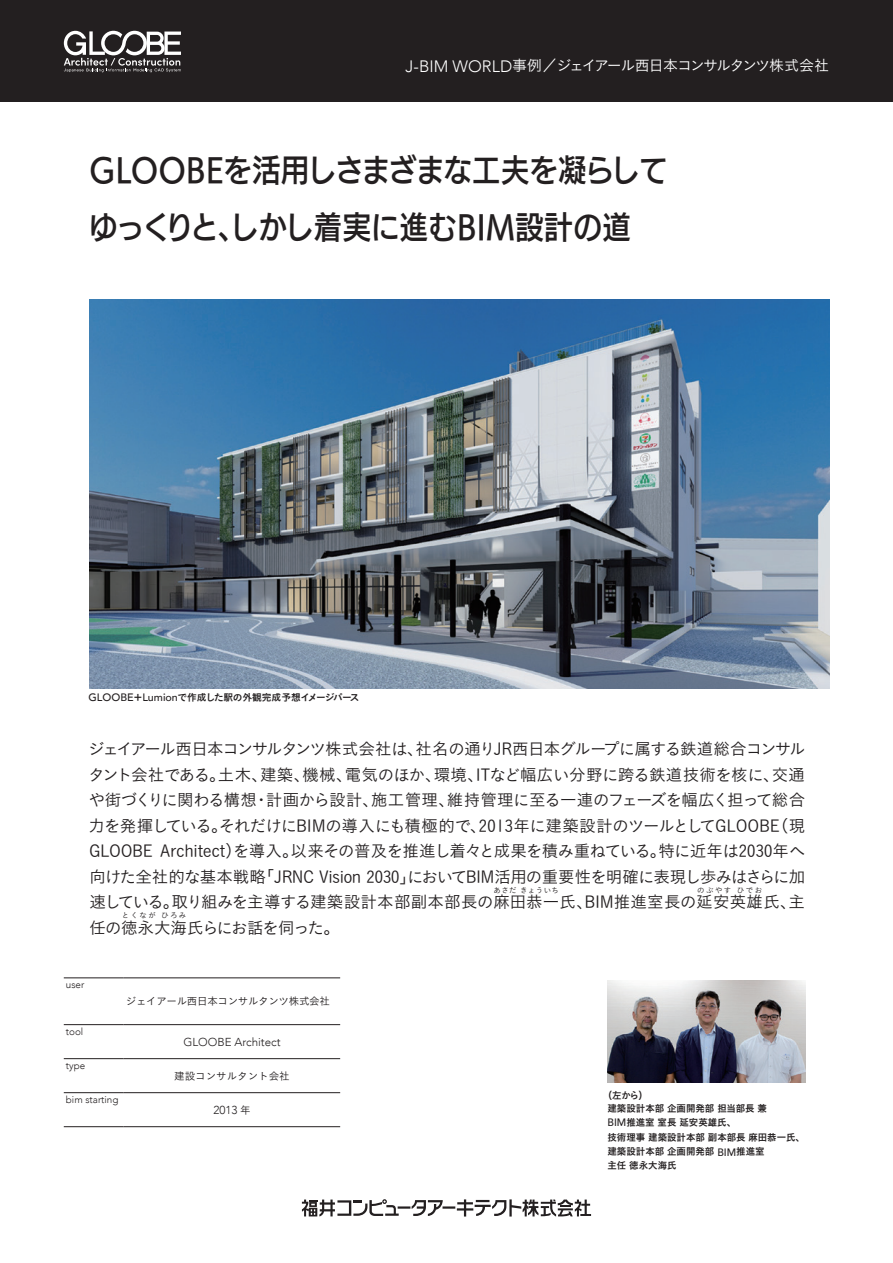
<style>
.page{position:relative;width:893px;height:1263px;background:#fff}
.page>*{position:absolute;margin:0;border:0;box-sizing:border-box;transform-origin:0 0}
.キャッチ{font:31.5px "UD Kakugo Large Pr 6 N DB";letter-spacing:.01em;color:#231f20;scale:.9 1}
.リード{font:16.5px/25.5px "Koburina Go Std W3";letter-spacing:-.01em;color:#231f20;text-align:justify}
.リード-2{font:16.5px "Koburina Go Std W3";letter-spacing:-.05em;color:#231f20}
.t1{font:15px "Koburina Go Std W3";letter-spacing:-.1em;color:#fff}
.会社情報{font:300 11.55px "Avenir";color:#231f20}
.会社情報-2{font:10.5px "Koburina Go Std W3";letter-spacing:-.03em;color:#231f20}
.会社情報-3{font:10.5px "Koburina Go Std W3";color:#231f20}
.会社情報-4{font:300 9.9px "Avenir";color:#231f20}
.キャプション{font:9.75px "Koburina Go Std W6";color:#231f20}
.キャプション-2{font:9.75px "Koburina Go Std W6";letter-spacing:-.04em;color:#231f20}
.リード-3{font:7.5px "Koburina Go Std W3";letter-spacing:.185em;color:#231f20}
.リード-4{font:7.5px "Koburina Go Std W3";letter-spacing:.05em;color:#231f20}
.s1{font-family:"Avenir";font-weight:300;font-size:16.5px}
.s2{font-family:"Avenir";font-weight:500;font-size:10.8px}
.s3{font-family:"Koburina Go Std W3";font-weight:400;font-size:10.5px}
</style>
<div class="page">
<div style="left:0;top:0;width:893px;height:102px;background:#231f20"></div>
<svg style="left:64px;top:31px;width:117px;height:41px"></svg>
<svg style="left:302px;top:1199px;width:289px;height:17px"></svg>
<hr style="left:64px;top:977px;width:60px;height:1px;background:#231f20">
<hr style="left:124px;top:977px;width:216px;height:1px;background:#231f20">
<hr style="left:64px;top:1024px;width:60px;height:1px;background:#231f20">
<hr style="left:124px;top:1024px;width:216px;height:1px;background:#231f20">
<hr style="left:64px;top:1058px;width:60px;height:1px;background:#231f20">
<hr style="left:124px;top:1058px;width:216px;height:1px;background:#231f20">
<hr style="left:64px;top:1092px;width:60px;height:1px;background:#231f20">
<hr style="left:124px;top:1092px;width:216px;height:1px;background:#231f20">
<hr style="left:64px;top:1126px;width:60px;height:1px;background:#231f20">
<hr style="left:124px;top:1126px;width:216px;height:1px;background:#231f20">
<img style="left:607px;top:980px;width:198px;height:102px">
<img style="left:89px;top:299px;width:740px;height:389px">
<p class="t1" style="left:406px;top:54px;width:425px"><span class="s1">J-BIM WORLD</span>事例／ジェイアール西日本コンサルタンツ株式会社</p>
<p class="キャッチ" style="left:89px;top:153px;width:645px">GLOOBEを活用しさまざまな工夫を凝らして</p>
<p class="キャッチ" style="left:89px;top:210px;width:603px">ゆっくりと、しかし着実に進むBIM設計の道</p>
<p class="キャプション-2" style="left:89px;top:690px;width:273px"><span class="s2">GLOOBE</span>＋<span class="s2">Lumion</span>で作成した駅の外観完成予想イメージパース</p>
<p class="リード" style="left:88px;top:736px;width:719px">ジェイアール西日本コンサルタンツ株式会社は、社名の通りJR西日本グループに属する鉄道総合コンサルタント会社である。土木、建築、機械、電気のほか、環境、ITなど幅広い分野に跨る鉄道技術を核に、交通や街づくりに関わる構想・計画から設計、施工管理、維持管理に至る一連のフェーズを幅広く担って総合力を発揮している。それだけにBIMの導入にも積極的で、2013年に建築設計のツールとしてGLOOBE（現GLOOBE Architect）を導入。以来その普及を推進し着々と成果を積み重ねている。特に近年は2030年へ向けた全社的な基本戦略「JRNC Vision 2030」においてBIM活用の重要性を明確に表現し歩みはさらに加速している。取り組みを主導する建築設計本部副本部長の麻田恭一氏、BIM推進室長の延安英雄氏、主</p>
<p class="リード-4" style="left:493px;top:884px;width:67px">あさだ きょういち</p>
<p class="リード-3" style="left:697px;top:884px;width:67px">のぶやす ひでお</p>
<p class="リード-3" style="left:122px;top:910px;width:66px">とくなが ひろみ</p>
<p class="リード-2" style="left:89px;top:915px;width:252px">任の徳永大海氏らにお話を伺った。</p>
<p class="会社情報-4" style="left:66px;top:979px;width:20px">user</p>
<p class="会社情報-4" style="left:66px;top:1025px;width:19px">tool</p>
<p class="会社情報-4" style="left:66px;top:1059px;width:21px">type</p>
<p class="会社情報-4" style="left:66px;top:1094px;width:54px">bim starting</p>
<p class="会社情報-2" style="left:126px;top:993px;width:206px">ジェイアール西日本コンサルタンツ株式会社</p>
<p class="会社情報" style="left:183px;top:1035px;width:99px">GLOOBE Architect</p>
<p class="会社情報-3" style="left:174px;top:1068px;width:117px">建設コンサルタント会社</p>
<p class="会社情報" style="left:213px;top:1103px;width:39px">2013 <span class="s3">年</span></p>
<p class="キャプション" style="left:603px;top:1088px;width:47px">（左から）</p>
<p class="キャプション" style="left:607px;top:1101px;width:161px">建築設計本部企画開発部担当部長兼</p>
<p class="キャプション" style="left:607px;top:1115px;width:130px"><span class="s2">BIM</span>推進室室長延安英雄氏、</p>
<p class="キャプション" style="left:607px;top:1129px;width:199px">技術理事建築設計本部副本部長麻田恭一氏、</p>
<p class="キャプション" style="left:607px;top:1144px;width:159px">建築設計本部企画開発部 <span class="s2">BIM</span>推進室</p>
<p class="キャプション" style="left:607px;top:1158px;width:71px">主任徳永大海氏</p>
</div>
